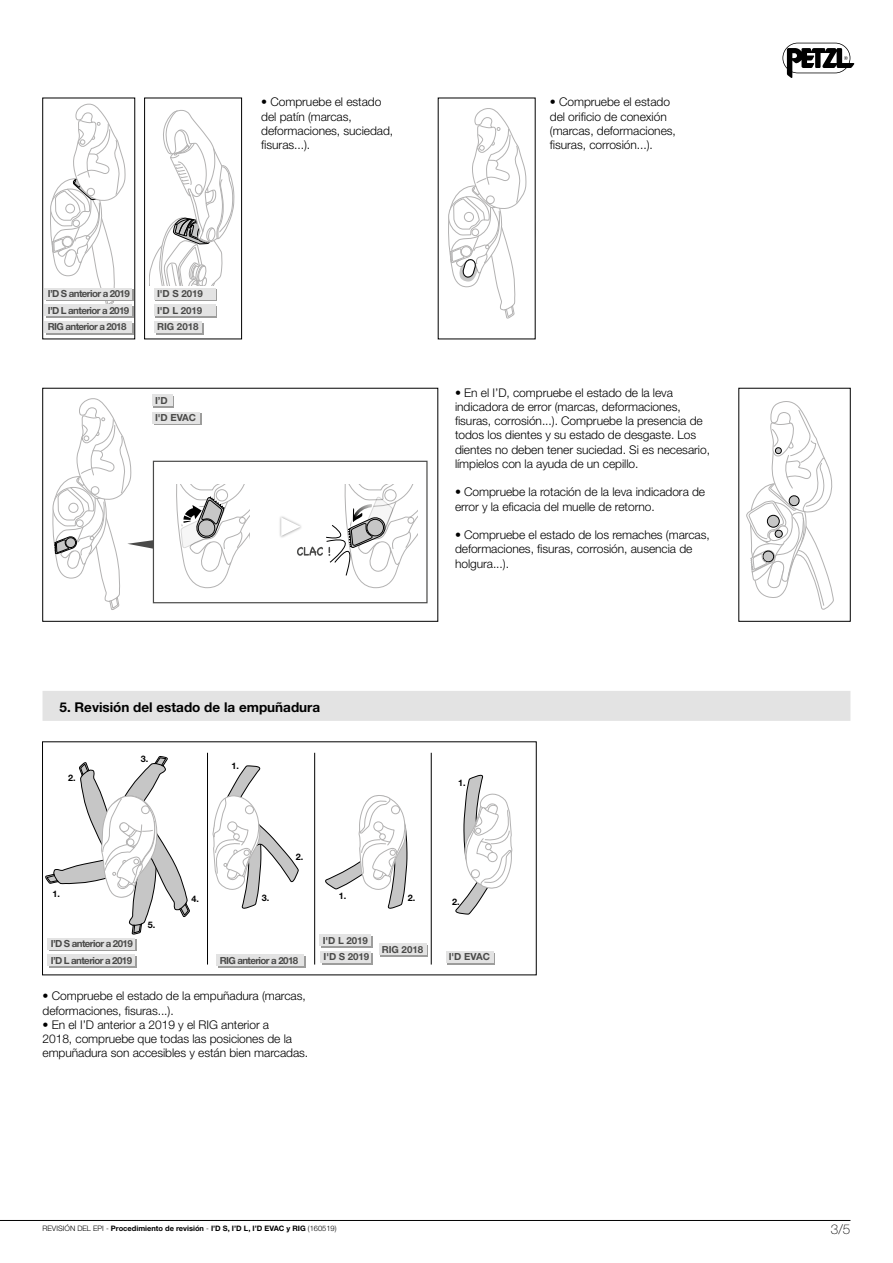
<style>
.page{position:relative;width:893px;height:1263px;background:#fff}
.page>*{position:absolute;margin:0;border:0;box-sizing:border-box;transform-origin:0 0}
.EUR_-_SOUSTITRE{font:700 13.5px "Helvetica Neue LT Pro";color:#000}
.t1{font:100 13.5px "Helvetica Neue LT Pro";color:#000}
.EUR_-_STD{font:300 12px/14.2px "Helvetica Neue LT Pro";letter-spacing:-.005em;color:#000}
.EUR_-_STD-2{font:700 9.75px "Helvetica Neue LT Pro";letter-spacing:-.06em;color:#4a4a49}
.t2{font:700 9px "Helvetica Neue LT Pro";color:#000}
.t3{font:700 7.5px "Helvetica Neue LT Pro";color:#000}
.s1{font-weight:300}
</style>
<div class="page">
<svg style="left:782px;top:43px;width:72px;height:35px"></svg>
<hr style="left:0;top:1220px;width:850px;height:1px;background:#000">
<svg style="left:45px;top:756px;width:145px;height:179px"></svg>
<svg style="left:213px;top:765px;width:86px;height:144px"></svg>
<div style="left:233px;top:833px;width:7px;height:7px;border:1px solid #b3b2b2;border-radius:50%"></div>
<svg style="left:325px;top:795px;width:83px;height:114px"></svg>
<svg style="left:455px;top:774px;width:57px;height:141px"></svg>
<svg style="left:176px;top:485px;width:74px;height:104px"></svg>
<div style="left:153px;top:461px;width:275px;height:142px;border:1px solid #4a4a49"></div>
<svg style="left:52px;top:398px;width:102px;height:212px"></svg>
<img style="left:279px;top:517px;width:2px;height:20px">
<svg style="left:281px;top:485px;width:137px;height:104px"></svg>
<svg style="left:746px;top:401px;width:88px;height:209px"></svg>
<svg style="left:535px;top:185px;width:1px;height:102px"></svg>
<svg style="left:448px;top:108px;width:79px;height:211px"></svg>
<div style="left:144px;top:98px;width:98px;height:241px;border:1px solid #000"></div>
<svg style="left:50px;top:103px;width:76px;height:201px"></svg>
<svg style="left:154px;top:413px;width:48px;height:12px"></svg>
<div style="left:152px;top:412px;width:48px;height:11px;background:#e3e3e3"></div>
<div style="left:156px;top:289px;width:61px;height:12px;background:#e3e3e3"></div>
<div style="left:154px;top:288px;width:61px;height:11px;background:#e3e3e3"></div>
<div style="left:156px;top:306px;width:61px;height:12px;background:#9d9d9c"></div>
<div style="left:154px;top:304px;width:61px;height:12px;background:#e3e3e3"></div>
<div style="left:156px;top:323px;width:47px;height:11px;background:#9d9d9c"></div>
<div style="left:154px;top:321px;width:48px;height:12px;background:#e3e3e3"></div>
<div style="left:321px;top:936px;width:52px;height:12px;background:#9d9d9c"></div>
<div style="left:322px;top:953px;width:51px;height:11px;background:#9d9d9c"></div>
<div style="left:320px;top:934px;width:51px;height:12px;background:#e3e3e3"></div>
<div style="left:320px;top:951px;width:51px;height:12px;background:#e3e3e3"></div>
<div style="left:447px;top:953px;width:48px;height:11px;background:#e3e3e3"></div>
<div style="left:446px;top:951px;width:47px;height:12px;background:#e3e3e3"></div>
<svg style="left:380px;top:945px;width:48px;height:12px"></svg>
<div style="left:379px;top:943px;width:47px;height:12px;background:#e3e3e3"></div>
<hr style="left:207px;top:753px;width:1px;height:211px;background:#000">
<hr style="left:314px;top:753px;width:1px;height:211px;background:#000">
<hr style="left:431px;top:753px;width:1px;height:211px;background:#000">
<svg style="left:154px;top:396px;width:20px;height:12px"></svg>
<div style="left:152px;top:395px;width:20px;height:11px;background:#e3e3e3"></div>
<svg style="left:150px;top:110px;width:85px;height:175px"></svg>
<div style="left:43px;top:691px;width:807px;height:30px;background:#e3e3e3"></div>
<svg style="left:46px;top:289px;width:88px;height:12px"></svg>
<div style="left:45px;top:288px;width:87px;height:11px;background:#e3e3e3"></div>
<div style="left:46px;top:306px;width:88px;height:12px;background:#9d9d9c"></div>
<div style="left:45px;top:304px;width:87px;height:12px;background:#e3e3e3"></div>
<div style="left:46px;top:323px;width:88px;height:11px;background:#9d9d9c"></div>
<div style="left:45px;top:321px;width:87px;height:12px;background:#e3e3e3"></div>
<svg style="left:49px;top:939px;width:88px;height:12px"></svg>
<div style="left:48px;top:937px;width:87px;height:12px;background:#e3e3e3"></div>
<div style="left:49px;top:956px;width:88px;height:12px;background:#9d9d9c"></div>
<div style="left:48px;top:954px;width:87px;height:12px;background:#e3e3e3"></div>
<div style="left:218px;top:956px;width:88px;height:12px;background:#9d9d9c"></div>
<div style="left:217px;top:954px;width:87px;height:12px;background:#e3e3e3"></div>
<p class="EUR_-_STD-2" style="left:48px;top:287px;width:84px">I’D S anterior a 2019</p>
<p class="EUR_-_STD-2" style="left:48px;top:304px;width:83px">I’D L anterior a 2019</p>
<p class="EUR_-_STD-2" style="left:48px;top:320px;width:80px">RIG anterior a 2018</p>
<p class="EUR_-_STD-2" style="left:157px;top:287px;width:47px">I'D S 2019</p>
<p class="EUR_-_STD-2" style="left:157px;top:304px;width:47px">I'D L 2019</p>
<p class="EUR_-_STD-2" style="left:157px;top:320px;width:43px">RIG 2018</p>
<p class="EUR_-_STD-2" style="left:155px;top:394px;width:14px">I’D</p>
<p class="EUR_-_STD-2" style="left:155px;top:411px;width:43px">I'D EVAC</p>
<p class="EUR_-_STD" style="left:261px;top:95px;width:133px">• Compruebe el estado del patín (marcas, deformaciones, suciedad, fisuras...).</p>
<p class="EUR_-_STD" style="left:550px;top:95px;width:128px">• Compruebe el estado del orificio de conexión (marcas, deformaciones, fisuras, corrosión...).</p>
<p class="EUR_-_STD" style="left:455px;top:385px;width:256px">• En el I’D, compruebe el estado de la leva indicadora de error (marcas, deformaciones, fisuras, corrosión...). Compruebe la presencia de todos los dientes y su estado de desgaste. Los dientes no deben tener suciedad. Si es necesario, límpielos con la ayuda de un cepillo.</p>
<p class="EUR_-_STD" style="left:455px;top:485px;width:252px">• Compruebe la rotación de la leva indicadora de error y la eficacia del muelle de retorno.</p>
<p class="EUR_-_STD" style="left:455px;top:527px;width:256px">• Compruebe el estado de los remaches (marcas, deformaciones, fisuras, corrosión, ausencia de holgura...).</p>
<p class="EUR_-_SOUSTITRE" style="left:60px;top:699px;width:262px">5. Revisión del estado de la empuñadura</p>
<p class="t2" style="left:68px;top:772px;width:9px">2.</p>
<p class="t2" style="left:52px;top:888px;width:9px">1.</p>
<p class="t2" style="left:141px;top:753px;width:9px">3.</p>
<p class="t2" style="left:148px;top:919px;width:9px">5.</p>
<p class="t2" style="left:232px;top:760px;width:9px">1.</p>
<p class="t2" style="left:192px;top:893px;width:9px">4.</p>
<p class="t2" style="left:296px;top:851px;width:9px">2.</p>
<p class="t2" style="left:262px;top:892px;width:9px">3.</p>
<p class="t2" style="left:339px;top:890px;width:9px">1.</p>
<p class="t2" style="left:458px;top:777px;width:9px">1.</p>
<p class="t2" style="left:408px;top:892px;width:9px">2.</p>
<p class="t2" style="left:452px;top:896px;width:9px">2.</p>
<p class="EUR_-_STD-2" style="left:51px;top:937px;width:84px">I’D S anterior a 2019</p>
<p class="EUR_-_STD-2" style="left:51px;top:954px;width:83px">I’D L anterior a 2019</p>
<p class="EUR_-_STD-2" style="left:220px;top:954px;width:80px">RIG anterior a 2018</p>
<p class="EUR_-_STD" style="left:43px;top:989px;width:265px">• Compruebe el estado de la empuñadura (marcas, deformaciones, fisuras...).</p>
<p class="EUR_-_STD" style="left:43px;top:1017px;width:267px">• En el I’D anterior a 2019 y el RIG anterior a<br>2018, compruebe que todas las posiciones de la empuñadura son accesibles y están bien marcadas.</p>
<p class="EUR_-_STD-2" style="left:323px;top:934px;width:47px">I'D L 2019</p>
<p class="EUR_-_STD-2" style="left:324px;top:951px;width:47px">I'D S 2019</p>
<p class="EUR_-_STD-2" style="left:449px;top:951px;width:43px">I'D EVAC</p>
<p class="EUR_-_STD-2" style="left:382px;top:943px;width:43px">RIG 2018</p>
<p class="t3" style="left:43px;top:1224px;width:295px"><span class="s1">REVISIÓN DEL EPI -</span> Procedimiento de revisión <span class="s1">-</span> I’D S, I’D L, I’D EVAC y RIG <span class="s1">(160519)</span></p>
<p class="t1" style="left:831px;top:1221px;width:21px">3/5</p>
</div>
